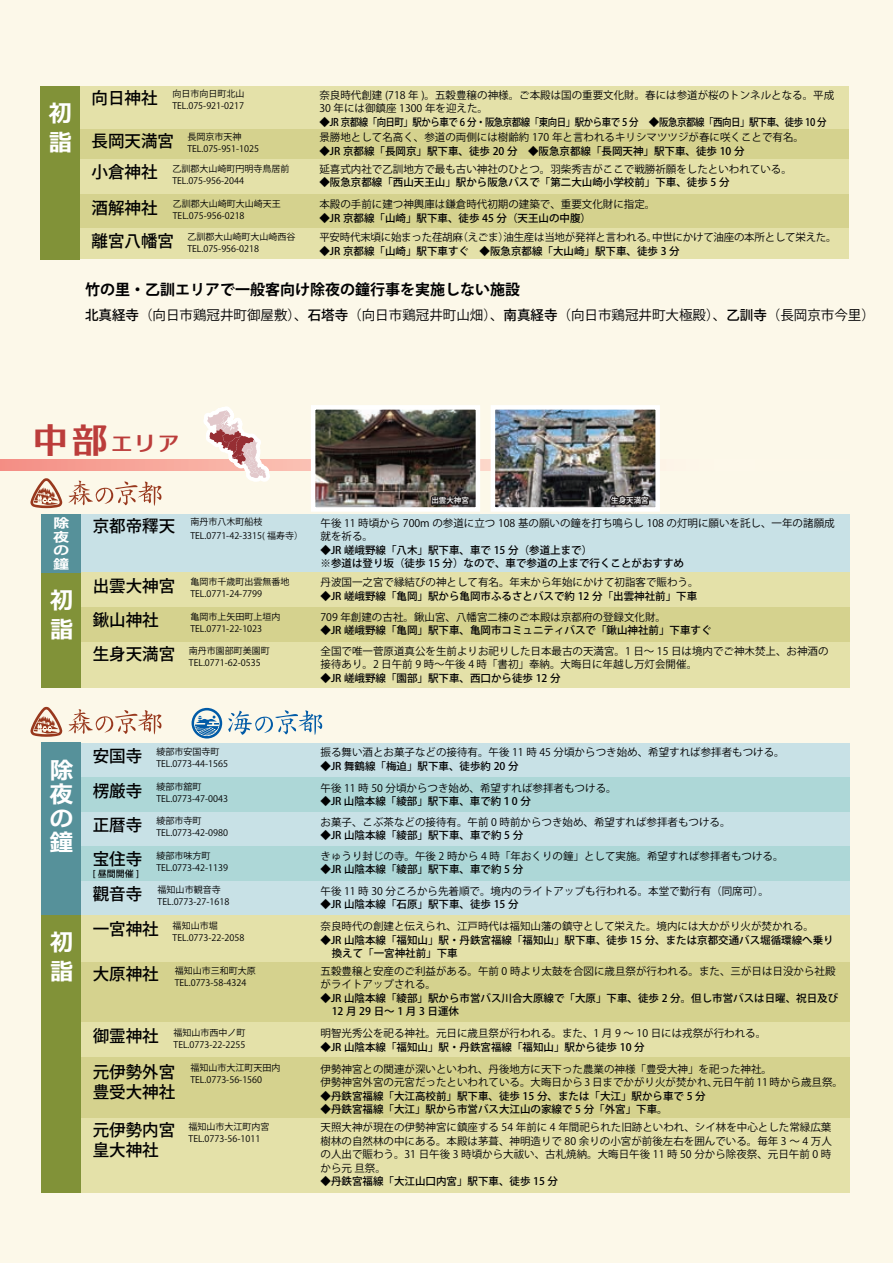
<style>
.page{position:relative;width:893px;height:1263px;background:#fcf8e9}
.page>*{position:absolute;margin:0;border:0;box-sizing:border-box;transform-origin:0 0}
.t1{font:24px/28.8px "C4 Beogo E 04";color:#fff}
.t2{font:21px "C4 Gothic Deux E 04";color:#bb3d3b}
.t3{font:500 16.5px/19.5px "Koz Go Pr 6 N";color:#000001}
.t4{font:700 15px "Koz Go Pr 6 N";color:#000001}
.t5{font:13.5px "Koz Go Pr 6 N";color:#000001}
.t6{font:13.5px/13.5px "C4 Beogo E 04";color:#fff;text-align:justify;scale:1.2 1}
.t7{font:10.5px/13.5px "Koz Go Pr 6 N";color:#000001}
.t8{font:500 10.5px/13.5px "Koz Go Pr 6 N";color:#000001}
.t9{font:500 10.5px "Koz Go Pr 6 N";letter-spacing:-.05em;color:#000001}
.t10{font:10.5px "Koz Go Pr 6 N";letter-spacing:-.025em;color:#000001}
.t11{font:9px/12px "Koz Go Pr 6 N";color:#000001}
.t12{font:500 9px "Koz Go Pr 6 N";color:#000001}
.t13{font:500 7.5px "Koz Go Pr 6 N";color:#fff}
.s1{font-weight:500;font-size:16.5px}
.s2{font-weight:500}
.s3{font-size:36px}
</style>
<div class="page">
<div style="left:80px;top:86px;width:768px;height:43px;background:#e4e1a9"></div>
<div style="left:80px;top:194px;width:768px;height:34px;background:#d5d28e"></div>
<div style="left:80px;top:129px;width:768px;height:31px;background:#d5d28e"></div>
<div style="left:80px;top:160px;width:768px;height:34px;background:#e4e1a9"></div>
<div style="left:80px;top:228px;width:768px;height:31px;background:#e4e1a9"></div>
<div style="left:81px;top:743px;width:768px;height:34px;background:#c8e1e6"></div>
<div style="left:81px;top:812px;width:768px;height:34px;background:#c8e1e6"></div>
<div style="left:81px;top:777px;width:768px;height:35px;background:#add7d7"></div>
<div style="left:81px;top:514px;width:768px;height:59px;background:#c8e1e6"></div>
<div style="left:81px;top:880px;width:768px;height:35px;background:#c8e1e6"></div>
<div style="left:81px;top:846px;width:768px;height:34px;background:#add7d7"></div>
<img style="left:0;top:460px;width:491px;height:10px">
<div style="left:41px;top:743px;width:40px;height:172px;background:#56919a"></div>
<div style="left:41px;top:514px;width:40px;height:59px;background:#56919a"></div>
<div style="left:41px;top:86px;width:39px;height:173px;background:#819238"></div>
<div style="left:81px;top:1057px;width:768px;height:61px;background:#d5d28e"></div>
<div style="left:81px;top:961px;width:768px;height:61px;background:#d5d28e"></div>
<div style="left:81px;top:1022px;width:768px;height:35px;background:#e4e1a9"></div>
<div style="left:81px;top:1118px;width:768px;height:74px;background:#e4e1a9"></div>
<div style="left:81px;top:915px;width:768px;height:46px;background:#e4e1a9"></div>
<div style="left:81px;top:642px;width:768px;height:45px;background:#e4e1a9"></div>
<div style="left:81px;top:573px;width:768px;height:34px;background:#e4e1a9"></div>
<div style="left:81px;top:607px;width:768px;height:34px;background:#d5d28e"></div>
<div style="left:41px;top:573px;width:40px;height:114px;background:#819238"></div>
<div style="left:41px;top:915px;width:40px;height:277px;background:#819238"></div>
<svg style="left:68px;top:406px;width:216px;height:100px"></svg>
<svg style="left:30px;top:478px;width:32px;height:30px"></svg>
<svg style="left:68px;top:709px;width:93px;height:25px"></svg>
<svg style="left:30px;top:707px;width:32px;height:30px"></svg>
<svg style="left:192px;top:708px;width:30px;height:30px"></svg>
<svg style="left:228px;top:710px;width:94px;height:25px"></svg>
<img style="left:496px;top:410px;width:159px;height:97px">
<div style="left:491px;top:405px;width:169px;height:107px;border:4px solid #fff"></div>
<svg style="left:607px;top:490px;width:44px;height:22px"></svg>
<img style="left:316px;top:410px;width:159px;height:97px">
<div style="left:311px;top:405px;width:169px;height:107px;border:4px solid #fff"></div>
<svg style="left:429px;top:482px;width:42px;height:30px"></svg>
<h1 class="t1" style="left:48px;top:99px;width:24px">初詣</h1>
<p class="t11" style="left:92px;top:88px;width:154px;text-align:right"><span class="s1">向日神社</span> 向日市向日町北山<br>TEL.075-921-0217</p>
<p class="t7" style="left:319px;top:88px;width:516px">奈良時代創建 (718 年 )。五穀豊穣の神様。ご本殿は国の重要文化財。春には参道が桜のトンネルとなる。平成<br>30 年には御鎮座 1300 年を迎えた。</p>
<p class="t9" style="left:319px;top:116px;width:509px">◆JR 京都線「向日町」駅から車で 6 分・阪急京都線「東向日」駅から車で 5 分　◆阪急京都線「西向日」駅下車、徒歩 10 分</p>
<p class="t11" style="left:187px;top:131px;width:73px;text-indent:-96px"><span class="s1">長岡天満宮</span> 長岡京市天神<br>TEL.075-951-1025</p>
<p class="t7" style="left:319px;top:131px;width:486px">景勝地として名高く、参道の両側には樹齢約 170 年と言われるキリシマツツジが春に咲くことで有名。</p>
<p class="t8" style="left:319px;top:144px;width:427px">◆JR 京都線「長岡京」駅下車、徒歩 20 分　◆阪急京都線「長岡天神」駅下車、徒歩 10 分</p>
<p class="t11" style="left:172px;top:163px;width:118px;text-indent:-81px"><span class="s1">小倉神社</span> 乙訓郡大山崎町円明寺鳥居前<br>TEL.075-956-2044</p>
<p class="t7" style="left:319px;top:163px;width:474px">延喜式内社で乙訓地方で最も古い神社のひとつ。羽柴秀吉がここで戦勝祈願をしたといわれている。</p>
<p class="t8" style="left:319px;top:176px;width:412px">◆阪急京都線「西山天王山」駅から阪急バスで「第二大山崎小学校前」下車、徒歩 5 分</p>
<p class="t11" style="left:173px;top:198px;width:109px;text-indent:-81px"><span class="s1">酒解神社</span> 乙訓郡大山崎町大山崎天王<br>TEL.075-956-0218</p>
<p class="t7" style="left:319px;top:198px;width:338px">本殿の手前に建つ神輿庫は鎌倉時代初期の建築で、重要文化財に指定。</p>
<p class="t8" style="left:319px;top:211px;width:273px">◆JR 京都線「山崎」駅下車、徒歩 45 分（天王山の中腹）</p>
<p class="t11" style="left:187px;top:231px;width:109px;text-indent:-96px"><span class="s1">離宮八幡宮</span> 乙訓郡大山崎町大山崎西谷<br>TEL.075-956-0218</p>
<p class="t10" style="left:319px;top:232px;width:519px">平安時代末頃に始まった荏胡麻（えごま）油生産は当地が発祥と言われる。中世にかけて油座の本所として栄えた。</p>
<p class="t8" style="left:319px;top:244px;width:362px">◆JR 京都線「山崎」駅下車すぐ　◆阪急京都線「大山崎」駅下車、徒歩 3 分</p>
<h3 class="t4" style="left:85px;top:282px;width:436px">竹の里・乙訓エリアで一般客向け除夜の鐘行事を実施しない施設</h3>
<p class="t5" style="left:85px;top:308px;width:791px"><span class="s2">北真経寺</span>（向日市鶏冠井町御屋敷）、<span class="s2">石塔寺</span>（向日市鶏冠井町山畑）、<span class="s2">南真経寺</span>（向日市鶏冠井町大極殿）、<span class="s2">乙訓寺</span>（長岡京市今里）</p>
<h2 class="t2" style="left:32px;top:433px;width:148px"><span class="s3">中部</span>エリア</h2>
<p class="t13" style="left:431px;top:496px;width:39px">出雲大神宮</p>
<p class="t13" style="left:611px;top:496px;width:39px">生身天満宮</p>
<p class="t6" style="left:53px;top:516px;width:15px">除夜の鐘</p>
<h1 class="t1" style="left:50px;top:585px;width:24px">初詣</h1>
<p class="t11" style="left:190px;top:515px;width:114px;line-height:13.5px;text-indent:-98px"><span class="s1">京都帝釋天</span> 南丹市八木町船枝<br>TEL.0771-42-3315( 福寿寺）</p>
<p class="t7" style="left:320px;top:516px;width:516px">午後 11 時頃から 700m の参道に立つ 108 基の願いの鐘を打ち鳴らし 108 の灯明に願いを託し、一年の諸願成就を祈る。</p>
<p class="t8" style="left:320px;top:543px;width:365px">◆JR 嵯峨野線「八木」駅下車、車で 15 分（参道上まで）<br>※参道は登り坂（徒歩 15 分）なので、車で参道の上まで行くことがおすすめ</p>
<p class="t11" style="left:190px;top:576px;width:100px;text-indent:-98px"><span class="s1">出雲大神宮</span> 亀岡市千歳町出雲無番地<br>TEL.0771-24-7799</p>
<p class="t7" style="left:320px;top:576px;width:379px">丹波国一之宮で縁結びの神として有名。年末から年始にかけて初詣客で賑わう。</p>
<p class="t8" style="left:320px;top:590px;width:378px">◆JR 嵯峨野線「亀岡」駅から亀岡市ふるさとバスで約 12 分「出雲神社前」下車</p>
<h3 class="t3" style="left:93px;top:611px;width:67px">鍬山神社</h3>
<p class="t11" style="left:190px;top:610px;width:91px">亀岡市上矢田町上垣内<br>TEL.0771-22-1023</p>
<p class="t7" style="left:320px;top:610px;width:347px">709 年創建の古社。鍬山宮、八幡宮二棟のご本殿は京都府の登録文化財。</p>
<p class="t8" style="left:320px;top:624px;width:393px">◆JR 嵯峨野線「亀岡」駅下車、亀岡市コミュニティバスで「鍬山神社前」下車すぐ</p>
<p class="t11" style="left:189px;top:644px;width:82px;text-indent:-96px"><span class="s1">生身天満宮</span> 南丹市園部町美園町<br>TEL.0771-62-0535</p>
<p class="t7" style="left:320px;top:644px;width:510px">全国で唯一菅原道真公を生前よりお祀りした日本最古の天満宮。1 日～ 15 日は境内でご神木焚上、お神酒の接待あり。2 日午前 9 時～午後 4 時「書初」奉納。大晦日に年越し万灯会開催。</p>
<p class="t8" style="left:320px;top:671px;width:242px">◆JR 嵯峨野線「園部」駅下車、西口から徒歩 12 分</p>
<h1 class="t1" style="left:49px;top:758px;width:25px;line-height:24px;text-align:justify">除夜の鐘</h1>
<h1 class="t1" style="left:50px;top:928px;width:24px">初詣</h1>
<p class="t11" style="left:156px;top:746px;width:73px;text-indent:-64px"><span class="s1">安国寺</span> 綾部市安国寺町<br>TEL.0773-44-1565</p>
<p class="t7" style="left:320px;top:746px;width:466px">振る舞い酒とお菓子などの接待有。午後 11 時 45 分頃からつき始め、希望すれば参拝者もつける。</p>
<p class="t8" style="left:320px;top:759px;width:200px">◆JR 舞鶴線「梅迫」駅下車、徒歩約 20 分</p>
<p class="t11" style="left:156px;top:781px;width:73px;text-indent:-64px"><span class="s1">楞厳寺</span> 綾部市舘町<br>TEL.0773-47-0043</p>
<p class="t7" style="left:320px;top:781px;width:298px">午後 11 時 50 分頃からつき始め、希望すれば参拝者もつける。</p>
<p class="t8" style="left:320px;top:795px;width:212px">◆JR 山陰本線「綾部」駅下車、車で約１0 分</p>
<p class="t11" style="left:156px;top:815px;width:73px;text-indent:-64px"><span class="s1">正暦寺</span> 綾部市寺町<br>TEL.0773-42-0980</p>
<p class="t7" style="left:320px;top:815px;width:412px">お菓子、こぶ茶などの接待有。午前 0 時前からつき始め、希望すれば参拝者もつける。</p>
<p class="t8" style="left:320px;top:829px;width:204px">◆JR 山陰本線「綾部」駅下車、車で約 5 分</p>
<h3 class="t3" style="left:93px;top:850px;width:51px">宝住寺</h3>
<p class="t12" style="left:93px;top:868px;width:48px">[ 昼間開催 ]</p>
<p class="t11" style="left:156px;top:849px;width:73px">綾部市味方町<br>TEL.0773-42-1139</p>
<p class="t7" style="left:320px;top:849px;width:465px">きゅうり封じの寺。午後 2 時から 4 時「年おくりの鐘」として実施。希望すれば参拝者もつける。</p>
<p class="t8" style="left:320px;top:863px;width:204px">◆JR 山陰本線「綾部」駅下車、車で約 5 分</p>
<p class="t11" style="left:158px;top:884px;width:73px;text-indent:-65px"><span class="s1">觀音寺</span> 福知山市観音寺<br>TEL.0773-27-1618</p>
<p class="t7" style="left:320px;top:884px;width:450px">午後 11 時 30 分ころから先着順で。境内のライトアップも行われる。本堂で勤行有（同席可）。</p>
<p class="t8" style="left:320px;top:898px;width:200px">◆JR 山陰本線「石原」駅下車、徒歩 15 分</p>
<p class="t11" style="left:173px;top:919px;width:73px;text-indent:-80px"><span class="s1">一宮神社</span> 福知山市堀<br>TEL.0773-22-2058</p>
<p class="t7" style="left:320px;top:920px;width:495px">奈良時代の創建と伝えられ、江戸時代は福知山藩の鎮守として栄えた。境内には大かがり火が焚かれる。</p>
<p class="t8" style="left:332px;top:933px;width:503px;text-indent:-11px">◆JR 山陰本線「福知山」駅・丹鉄宮福線「福知山」駅下車、徒歩 15 分、または京都交通バス堀循環線へ乗り換えて「一宮神社前」下車</p>
<p class="t11" style="left:175px;top:964px;width:82px;text-indent:-82px"><span class="s1">大原神社</span> 福知山市三和町大原<br>TEL.0773-58-4324</p>
<p class="t7" style="left:320px;top:964px;width:517px">五穀豊穣と安産のご利益がある。午前 0 時より太鼓を合図に歳旦祭が行われる。また、三が日は日没から社殿がライトアップされる。</p>
<p class="t8" style="left:332px;top:991px;width:508px;text-indent:-11px">◆JR 山陰本線「綾部」駅から市営バス川合大原線で「大原」下車、徒歩 2 分。但し市営バスは日曜、祝日及び<br>12月29日～1月3日運休</p>
<p class="t11" style="left:93px;top:1027px;width:154px;text-align:right"><span class="s1">御霊神社</span> 福知山市西中ノ町<br>TEL.0773-22-2255</p>
<p class="t7" style="left:320px;top:1027px;width:447px">明智光秀公を祀る神社。元日に歳旦祭が行われる。また、1 月 9 ～ 10 日には戎祭が行われる。</p>
<p class="t8" style="left:320px;top:1040px;width:326px">◆JR 山陰本線「福知山」駅・丹鉄宮福線「福知山」駅から徒歩 10 分</p>
<h3 class="t3" style="left:93px;top:1062px;width:84px">元伊勢外宮豊受大神社</h3>
<p class="t11" style="left:190px;top:1062px;width:91px">福知山市大江町天田内<br>TEL.0773-56-1560</p>
<p class="t7" style="left:320px;top:1062px;width:524px">伊勢神宮との関連が深いといわれ、丹後地方に天下った農業の神様「豊受大神」を祀った神社。<br>伊勢神宮外宮の元宮だったといわれている。大晦日から 3 日までかがり火が焚かれ、元日午前 11 時から歳旦祭。</p>
<p class="t8" style="left:320px;top:1089px;width:387px">◆丹鉄宮福線「大江高校前」駅下車、徒歩 15 分、または「大江」駅から車で 5 分</p>
<p class="t8" style="left:320px;top:1103px;width:349px">◆丹鉄宮福線「大江」駅から市営バス大江山の家線で 5 分「外宮」下車。</p>
<h3 class="t3" style="left:93px;top:1121px;width:84px">元伊勢内宮皇大神社</h3>
<p class="t11" style="left:189px;top:1120px;width:82px">福知山市大江町内宮<br>TEL.0773-56-1011</p>
<p class="t7" style="left:320px;top:1121px;width:513px;text-align:justify">天照大神が現在の伊勢神宮に鎮座する 54 年前に 4 年間祀られた旧跡といわれ、シイ林を中心とした常緑広葉樹林の自然林の中にある。本殿は茅葺、神明造りで 80 余りの小宮が前後左右を囲んでいる。毎年 3 ～ 4 万人の人出で賑わう。31 日午後 3 時頃から大祓い、古札焼納。大晦日午後 11 時 50 分から除夜祭、元日午前 0 時から元 旦祭。</p>
<p class="t8" style="left:320px;top:1175px;width:239px">◆丹鉄宮福線「大江山口内宮」駅下車、徒歩 15 分</p>
</div>
